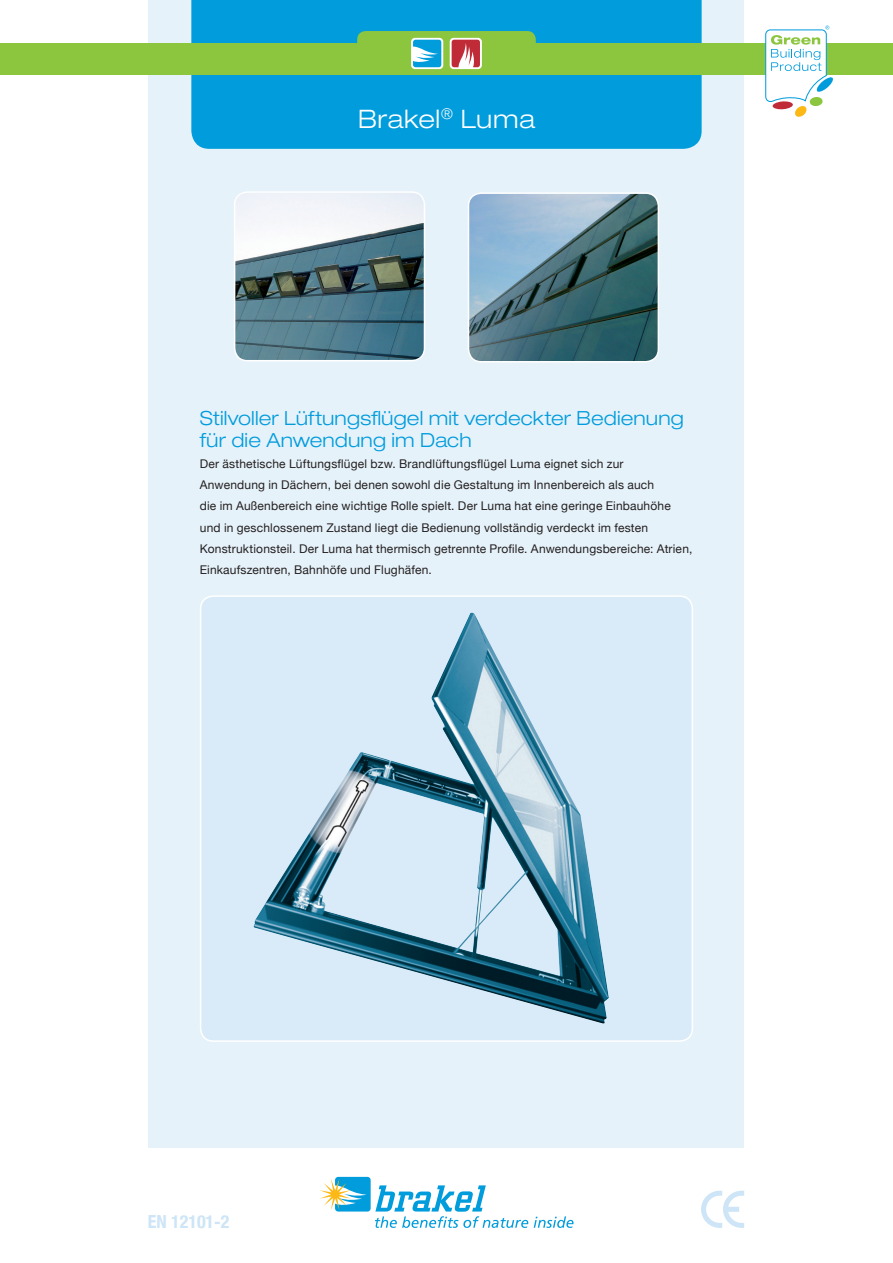
<style>
.page{position:relative;width:893px;height:1263px;background:#fff}
.page>*{position:absolute;margin:0;border:0;box-sizing:border-box;transform-origin:0 0}
.t1{font:300 expanded 25.5px "Helvetica Neue";letter-spacing:.025em;color:#fff}
.t2{font:300 expanded 19.5px/21.3px "Helvetica Neue";letter-spacing:.01em;color:#019cdc}
.t3{font:700 condensed 18px "Helvetica Neue";color:#cde5f6}
.t4{font:12px/21.3px "Helvetica Neue";letter-spacing:.015em;color:#231f20}
</style>
<div class="page">
<div style="left:149px;top:0;width:595px;height:1148px;background:#e6f2fa"></div>
<svg style="left:320px;top:1177px;width:208px;height:51px"></svg>
<svg style="left:534px;top:1216px;width:39px;height:12px"></svg>
<svg style="left:701px;top:1191px;width:43px;height:37px"></svg>
<div style="left:191px;top:0;width:511px;height:149px;background:#019cdc"></div>
<div style="left:0;top:43px;width:893px;height:32px;background:#8bc63e"></div>
<svg style="left:765px;top:26px;width:68px;height:91px"></svg>
<div style="left:201px;top:596px;width:491px;height:445px;background:#d9ebf8;border-radius:13px"></div>
<img style="left:253px;top:613px;width:356px;height:411px">
<div style="left:200px;top:595px;width:493px;height:447px;border:2px solid #fff;border-radius:13px"></div>
<img style="left:237px;top:194px;width:187px;height:167px">
<div style="left:234px;top:191px;width:191px;height:170px;border:2px solid #fff;border-radius:13px"></div>
<img style="left:468px;top:195px;width:190px;height:167px">
<div style="left:468px;top:192px;width:191px;height:170px;border:2px solid #fff;border-radius:13px"></div>
<div style="left:411px;top:38px;width:32px;height:31px;background:#fff;border-radius:4px"></div>
<div style="left:450px;top:38px;width:32px;height:31px;background:#fff;border-radius:4px"></div>
<svg style="left:357px;top:31px;width:179px;height:37px"></svg>
<h1 class="t1" style="left:358px;top:103px;width:178px">Brakel<sup>®</sup> Luma</h1>
<h2 class="t2" style="left:200px;top:407px;width:485px">Stilvoller Lüftungsflügel mit verdeckter Bedienung für die Anwendung im Dach</h2>
<p class="t4" style="left:200px;top:453px;width:494px">Der ästhetische Lüftungsflügel bzw. Brandlüftungsflügel Luma eignet sich zur<br>Anwendung in Dächern, bei denen sowohl die Gestaltung im Innenbereich als auch<br>die im Außenbereich eine wichtige Rolle spielt. Der Luma hat eine geringe Einbauhöhe und in geschlossenem Zustand liegt die Bedienung vollständig verdeckt im festen Konstruktionsteil. Der Luma hat thermisch getrennte Profile. Anwendungsbereiche: Atrien, Einkaufszentren, Bahnhöfe und Flughäfen.</p>
<h3 class="t3" style="left:148px;top:1210px;width:83px">EN 12101-2</h3>
</div>
